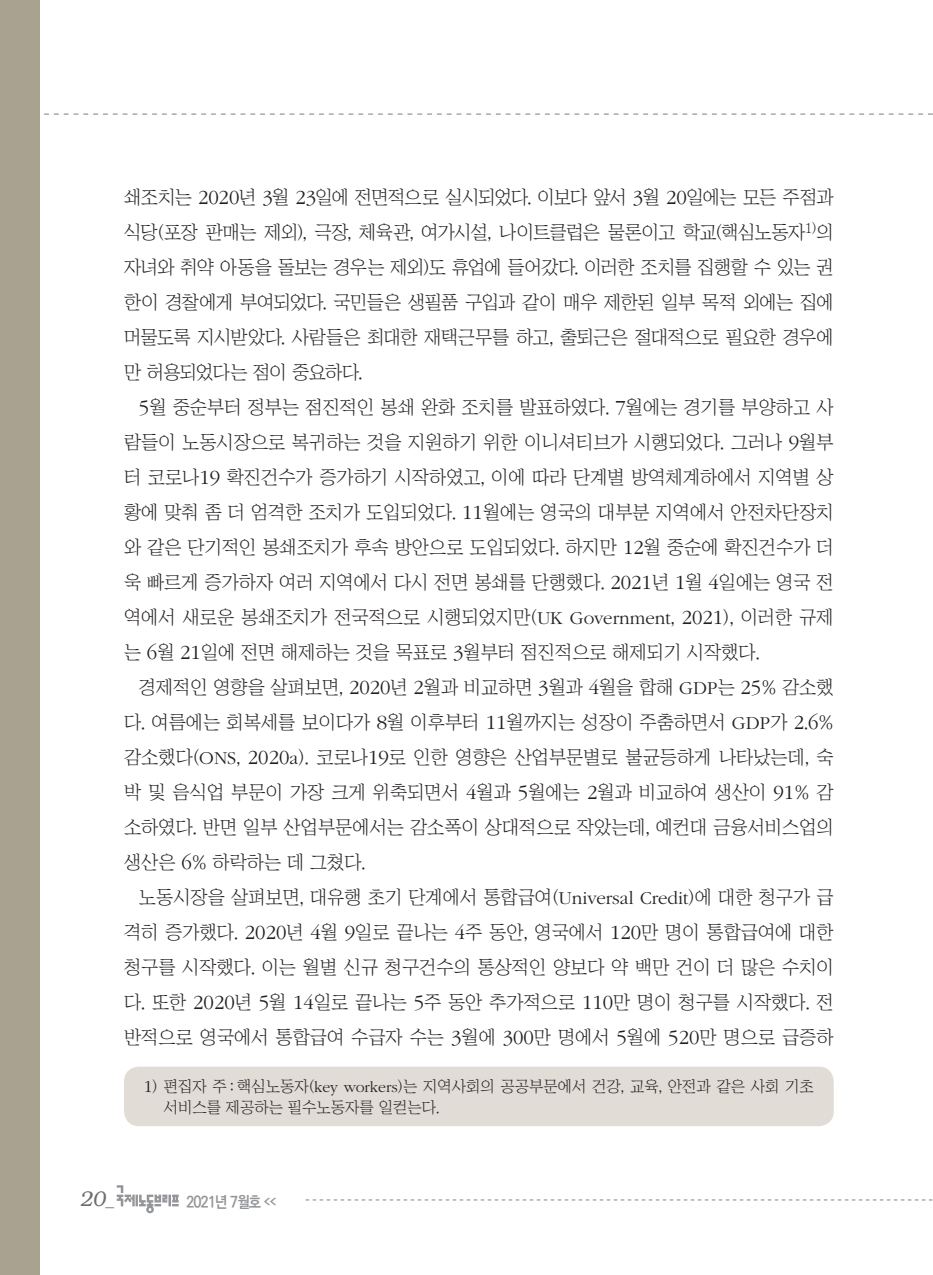
<style>
.page{position:relative;width:933px;height:1275px;background:#fff}
.page>*{position:absolute;margin:0;border:0;box-sizing:border-box;transform-origin:0 0}
.t1{font:italic 300 21px "Bookman";color:#6c6d70}
.본문{font:18.9px/35px "Chosunilbo NM";color:#231f20;text-align:justify}
.각주{font:15.75px/21px "Chosunilbo NM";color:#231f20}
.t2{font:700 15.75px "Ko Pub Dotum";letter-spacing:-.055em;color:#939598;scale:.9 1}
.s1{font-family:"ITC Garamond Std";font-weight:300;font-size:20.82px}
.s2{font-family:"ITC Garamond Std";font-weight:300}
.s3{font-family:"ITC Garamond Std";font-weight:300;font-size:17.32px}
.s4{font-family:"Helvetica";font-weight:400;font-style:normal;font-size:17.5px}
.s5{font-size:7.88px}
</style>
<div class="page">
<svg style="left:44px;top:113px;width:889px;height:2px"></svg>
<div style="left:0;top:0;width:40px;height:1275px;background:#aaa291"></div>
<svg style="left:306px;top:1199px;width:626px;height:1px"></svg>
<svg style="left:117px;top:1185px;width:62px;height:28px"></svg>
<div style="left:124px;top:1067px;width:709px;height:59px;background:#e1dcd5;border-radius:15px"></div>
<p class="본문" style="left:124px;top:179px;width:711px">쇄조치는 <span class="s1">2020</span>년 <span class="s1">3</span>월 <span class="s1">23</span>일에 전면적으로 실시되었다. 이보다 앞서 <span class="s1">3</span>월 <span class="s1">20</span>일에는 모든 주점과 식당(포장 판매는 제외), 극장, 체육관, 여가시설, 나이트클럽은 물론이고 학교(핵심노동자<sup>1)</sup>의 자녀와 취약 아동을 돌보는 경우는 제외)도 휴업에 들어갔다. 이러한 조치를 집행할 수 있는 권 한이 경찰에게 부여되었다. 국민들은 생필품 구입과 같이 매우 제한된 일부 목적 외에는 집에 머물도록 지시받았다. 사람들은 최대한 재택근무를 하고, 출퇴근은 절대적으로 필요한 경우에 만 허용되었다는 점이 중요하다.</p>
<p class="본문" style="left:124px;top:389px;width:711px;text-indent:15px"><span class="s1">5</span>월 중순부터 정부는 점진적인 봉쇄 완화 조치를 발표하였다. <span class="s1">7</span>월에는 경기를 부양하고 사 람들이 노동시장으로 복귀하는 것을 지원하기 위한 이니셔티브가 시행되었다. 그러나 <span class="s1">9</span>월부 터 코로나<span class="s1">19</span> 확진건수가 증가하기 시작하였고, 이에 따라 단계별 방역체계하에서 지역별 상 황에 맞춰 좀 더 엄격한 조치가 도입되었다. <span class="s1">11</span>월에는 영국의 대부분 지역에서 안전차단장치 와 같은 단기적인 봉쇄조치가 후속 방안으로 도입되었다. 하지만 <span class="s1">12</span>월 중순에 확진건수가 더 욱 빠르게 증가하자 여러 지역에서 다시 전면 봉쇄를 단행했다. <span class="s1">2021</span>년 <span class="s1">1</span>월 <span class="s1">4</span>일에는 영국 전 역에서 새로운 봉쇄조치가 전국적으로 시행되었지만(<span class="s2">UK Government</span>, <span class="s1">2021</span>), 이러한 규제 는 <span class="s1">6</span>월 <span class="s1">21</span>일에 전면 해제하는 것을 목표로 <span class="s1">3</span>월부터 점진적으로 해제되기 시작했다.</p>
<p class="본문" style="left:124px;top:669px;width:711px;text-indent:15px">경제적인 영향을 살펴보면, <span class="s1">2020</span>년 <span class="s1">2</span>월과 비교하면 <span class="s1">3</span>월과 <span class="s1">4</span>월을 합해 <span class="s2">GDP</span>는 <span class="s1">25</span>% 감소했 다. 여름에는 회복세를 보이다가 <span class="s1">8</span>월 이후부터 <span class="s1">11</span>월까지는 성장이 주춤하면서 <span class="s2">GDP</span>가 <span class="s1">2</span>.<span class="s1">6</span>% 감소했다(<span class="s2">ONS</span>, <span class="s1">2020</span><span class="s2">a</span>). 코로나<span class="s1">19</span>로 인한 영향은 산업부문별로 불균등하게 나타났는데, 숙 박 및 음식업 부문이 가장 크게 위축되면서 <span class="s1">4</span>월과 <span class="s1">5</span>월에는 <span class="s1">2</span>월과 비교하여 생산이 <span class="s1">91</span>% 감 소하였다. 반면 일부 산업부문에서는 감소폭이 상대적으로 작았는데, 예컨대 금융서비스업의 생산은 <span class="s1">6</span>% 하락하는 데 그쳤다.</p>
<p class="본문" style="left:124px;top:879px;width:711px;text-indent:15px">노동시장을 살펴보면, 대유행 초기 단계에서 통합급여(<span class="s2">Universal Credit</span>)에 대한 청구가 급 격히 증가했다. <span class="s1">2020</span>년 <span class="s1">4</span>월 <span class="s1">9</span>일로 끝나는 <span class="s1">4</span>주 동안, 영국에서 <span class="s1">120</span>만 명이 통합급여에 대한 청구를 시작했다. 이는 월별 신규 청구건수의 통상적인 양보다 약 백만 건이 더 많은 수치이 다. 또한 <span class="s1">2020</span>년 <span class="s1">5</span>월 <span class="s1">14</span>일로 끝나는 <span class="s1">5</span>주 동안 추가적으로 <span class="s1">110</span>만 명이 청구를 시작했다. 전 반적으로 영국에서 통합급여 수급자 수는 <span class="s1">3</span>월에 <span class="s1">300</span>만 명에서 <span class="s1">5</span>월에 <span class="s1">520</span>만 명으로 급증하</p>
<p class="각주" style="left:164px;top:1076px;width:651px;text-indent:-20px"><span class="s3">1</span>) 편집자 주 : 핵심노동자(<span class="s2">key workers</span>)는 지역사회의 공공부문에서 건강, 교육, 안전과 같은 사회 기초 서비스를 제공하는 필수노동자를 일컫는다.</p>
<p class="t1" style="left:79px;top:1187px;width:36px">20<span class="s4">_</span></p>
<p class="t2" style="left:186px;top:1194px;width:101px">2021년 7월호 <span class="s5">&lt;&lt;</span></p>
</div>
